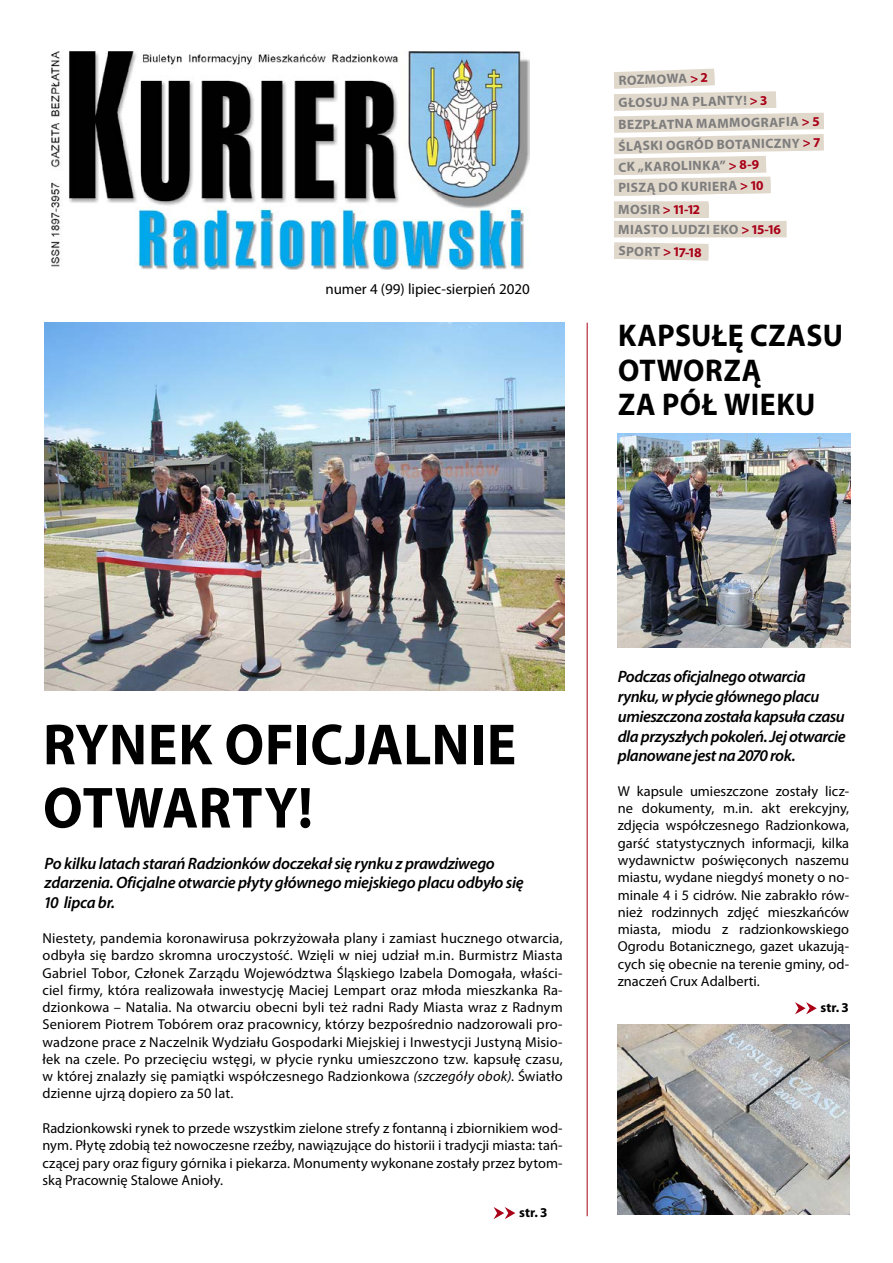
<style>
.page{position:relative;width:893px;height:1263px;background:#fff}
.page>*{position:absolute;margin:0;border:0;box-sizing:border-box;transform-origin:0 0}
.t1{font:700 58.5px/63.3px "Myriad Pro";letter-spacing:.01em;color:#000;scale:.94 1}
.t2{font:700 31.5px/34.5px "Myriad Pro";letter-spacing:.02em;color:#000;scale:.94 1}
.t3{font:italic 600 16.5px/19.8px "Myriad Pro";letter-spacing:-.025em;color:#000}
.t4{font:15px "Myriad Pro";color:#000}
.t5{font:14.4px/17.2px "Myriad Pro";letter-spacing:.005em;color:#000;text-align:justify}
.t6{font:700 13.5px "Myriad Pro";letter-spacing:.025em;color:#7d7d7d}
.t7{font:700 13.5px "Myriad Pro";letter-spacing:.025em;color:#a90017}
.t8{font:700 13.5px "Myriad Pro";color:#000}
.s1{color:#a90017}
.s2{color:#7d7d7d}
.s3{font-style:italic}
</style>
<div class="page">
<img style="left:45px;top:323px;width:520px;height:367px">
<img style="left:51px;top:51px;width:479px;height:219px">
<div style="left:614px;top:201px;width:94px;height:17px;background:#e1d8cc"></div>
<svg style="left:614px;top:237px;width:111px;height:24px"></svg>
<svg style="left:614px;top:68px;width:210px;height:136px"></svg>
<div style="left:614px;top:221px;width:173px;height:16px;background:#e1d8cc"></div>
<hr style="left:587px;top:323px;width:1px;height:893px;background:#a90017">
<svg style="left:494px;top:1207px;width:21px;height:12px"></svg>
<svg style="left:795px;top:1002px;width:22px;height:12px"></svg>
<img style="left:618px;top:434px;width:232px;height:213px">
<img style="left:618px;top:1025px;width:231px;height:189px">
<p class="t4" style="left:325px;top:280px;width:206px">numer 4 (99) lipiec-sierpień 2020</p>
<p class="t6" style="left:618px;top:72px;width:91px;rotate:-2deg">ROZMOWA <span class="s1">&gt; 2</span></p>
<p class="t6" style="left:618px;top:94px;width:150px;rotate:-1deg">GŁOSUJ NA PLANTY! <span class="s1">&gt; 3</span></p>
<p class="t6" style="left:618px;top:116px;width:203px;rotate:-1deg">BEZPŁATNA MAMMOGRAFIA <span class="s1">&gt; 5</span></p>
<p class="t6" style="left:618px;top:137px;width:203px;rotate:-1deg">ŚLĄSKI OGRÓD BOTANICZNY <span class="s1">&gt; 7</span></p>
<p class="t6" style="left:618px;top:158px;width:142px;rotate:-1deg">CK „KAROLINKA” <span class="s1">&gt; 8-9</span></p>
<p class="t6" style="left:618px;top:179px;width:147px;rotate:-1deg">PISZĄ DO KURIERA <span class="s1">&gt; 10</span></p>
<p class="t7" style="left:618px;top:201px;width:83px"><span class="s2">MOSIR</span> &gt; 11-12</p>
<p class="t7" style="left:619px;top:242px;width:85px;rotate:1deg"><span class="s2">SPORT</span> &gt; 17-18</p>
<p class="t6" style="left:618px;top:221px;width:164px">MIASTO LUDZI EKO <span class="s1">&gt; 15-16</span></p>
<h2 class="t2" style="left:618px;top:317px;width:241px">KAPSUŁĘ CZASU<br>OTWORZĄ<br>ZA PÓŁ WIEKU</h2>
<h1 class="t1" style="left:43px;top:711px;width:505px">RYNEK OFICJALNIE<br>OTWARTY!</h1>
<p class="t3" style="left:45px;top:853px;width:481px">Po kilku latach starań Radzionków doczekał się rynku z prawdziwego zdarzenia. Oficjalne otwarcie płyty głównego miejskiego placu odbyło się<br>10 lipca br.</p>
<p class="t5" style="left:43px;top:929px;width:522px">Niestety, pandemia koronawirusa pokrzyżowała plany i zamiast hucznego otwarcia, odbyła się bardzo skromna uroczystość. Wzięli w niej udział m.in. Burmistrz Miasta Gabriel Tobor, Członek Zarządu Województwa Śląskiego Izabela Domogała, właści&shy;ciel firmy, która realizowała inwestycję Maciej Lempart oraz młoda mieszkanka Ra&shy;dzionkowa – Natalia. Na otwarciu obecni byli też radni Rady Miasta wraz z Radnym Seniorem Piotrem Tobórem oraz pracownicy, którzy bezpośrednio nadzorowali pro&shy;wadzone prace z Naczelnik Wydziału Gospodarki Miejskiej i Inwestycji Justyną Misio&shy;łek na czele. Po przecięciu wstęgi, w płycie rynku umieszczono tzw. kapsułę czasu, w której znalazły się pamiątki współczesnego Radzionkowa <span class="s3">(szczegóły obok)</span>. Światło dzienne ujrzą dopiero za 50 lat.</p>
<p class="t5" style="left:43px;top:1119px;width:522px">Radzionkowski rynek to przede wszystkim zielone strefy z fontanną i zbiornikiem wod&shy;nym. Płytę zdobią też nowoczesne rzeźby, nawiązujące do historii i tradycji miasta: tań&shy;czącej pary oraz figury górnika i piekarza. Monumenty wykonane zostały przez bytom&shy;ską Pracownię Stalowe Anioły.</p>
<p class="t8" style="left:519px;top:1204px;width:29px">str. 3</p>
<p class="t3" style="left:618px;top:666px;width:229px">Podczas oficjalnego otwarcia rynku, w płycie głównego placu umieszczona została kapsuła czasu dla przyszłych pokoleń. Jej otwarcie planowane jest na 2070 rok.</p>
<p class="t5" style="left:618px;top:782px;width:233px">W kapsule umieszczone zostały licz&shy;ne dokumenty, m.in. akt erekcyjny, zdjęcia współczesnego Radzionkowa, garść statystycznych informacji, kilka wydawnictw poświęconych naszemu miastu, wydane niegdyś monety o no&shy;minale 4 i 5 cidrów. Nie zabrakło rów&shy;nież rodzinnych zdjęć mieszkańców miasta, miodu z radzionkowskiego Ogrodu Botanicznego, gazet ukazują&shy;cych się obecnie na terenie gminy, od&shy;znaczeń Crux Adalberti.</p>
<p class="t8" style="left:821px;top:999px;width:29px">str. 3</p>
</div>
